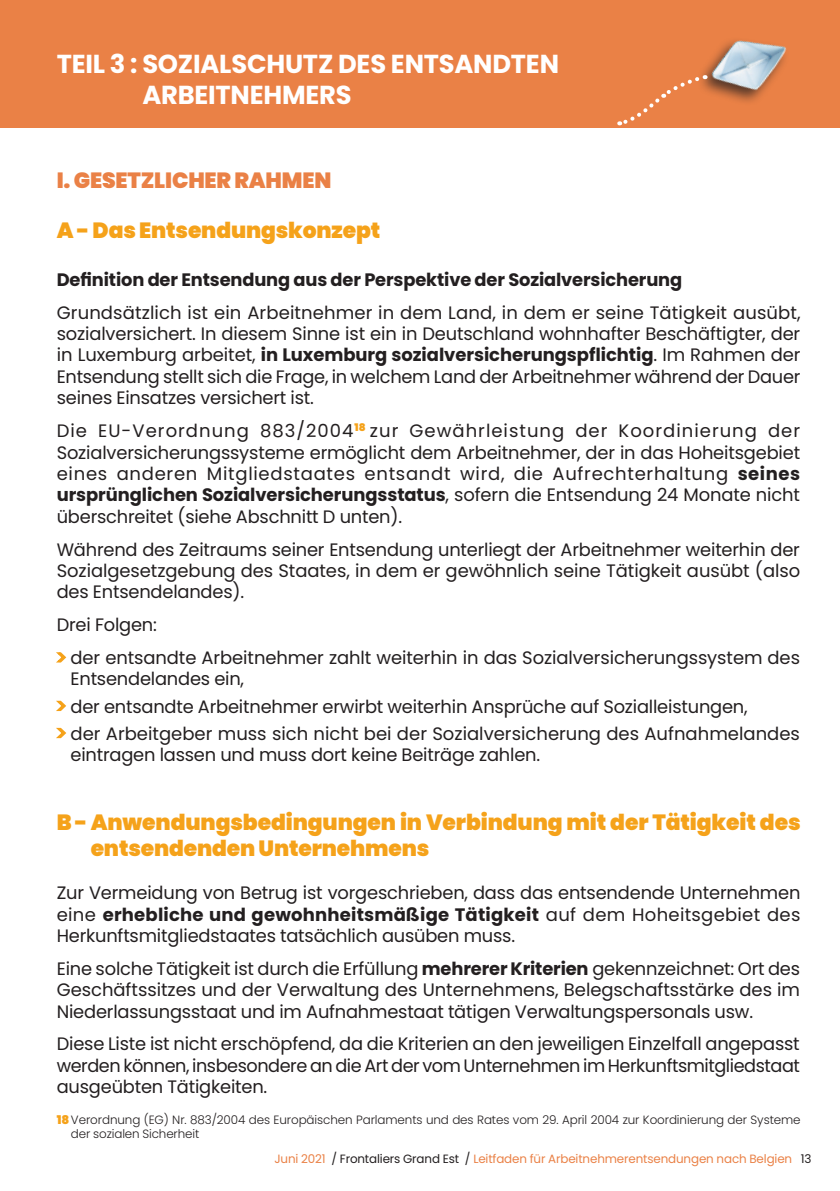
<style>
.page{position:relative;width:840px;height:1191px;background:#fff}
.page>*{position:absolute;margin:0;border:0;box-sizing:border-box;transform-origin:0 0}
.t1{font:700 26px/31.2px "Poppins";letter-spacing:-.01em;color:#fff}
.t2{font:900 22px/26.2px "Poppins";letter-spacing:-.005em;color:#f5a21a}
.t3{font:900 22px "Poppins";letter-spacing:-.005em;color:#ea8146}
.t4{font:18px/21.4px "Poppins";letter-spacing:-.01em;color:#231f20;text-align:justify}
.t5{font:700 18px "Poppins";letter-spacing:-.01em;color:#231f20}
.t6{font:300 12px/14.4px "Poppins";letter-spacing:-.01em;color:#231f20}
.t7{font:12px "Poppins";letter-spacing:-.01em;color:#ea8146}
.s1{font-weight:700}
.s2{color:#f5a21a}
.s3{font-weight:900;color:#f5a21a}
.s4{color:#231f20}
</style>
<div class="page">
<div style="left:0;top:0;width:839px;height:127px;background:#ea8146"></div>
<div style="left:695px;top:37px;width:95px;height:69px;background:#231f20;opacity:.75"></div>
<img style="left:707px;top:37px;width:83px;height:69px">
<svg style="left:617px;top:74px;width:88px;height:52px"></svg>
<h1 class="t1" style="left:142px;top:48px;width:418px;text-indent:-85px">TEIL 3 : SOZIALSCHUTZ DES ENTSANDTEN<br>ARBEITNEHMERS</h1>
<p class="t3" style="left:57px;top:167px;width:276px">I. GESETZLICHER RAHMEN</p>
<p class="t2" style="left:57px;top:217px;width:325px">A - Das Entsendungskonzept</p>
<p class="t5" style="left:57px;top:269px;width:626px">Definition der Entsendung aus der Perspektive der Sozialversicherung</p>
<p class="t4" style="left:57px;top:302px;width:745px">Grundsätzlich ist ein Arbeitnehmer in dem Land, in dem er seine Tätigkeit ausübt, sozialversichert. In diesem Sinne ist ein in Deutschland wohnhafter Beschäftigter, der in Luxemburg arbeitet, <span class="s1">in Luxemburg sozialversicherungspflichtig</span>. Im Rahmen der Entsendung stellt sich die Frage, in welchem Land der Arbeitnehmer während der Dauer seines Einsatzes versichert ist.</p>
<p class="t4" style="left:57px;top:420px;width:744px">Die EU-Verordnung 883/2004<sup>18</sup> zur Gewährleistung der Koordinierung der Sozialversicherungssysteme ermöglicht dem Arbeitnehmer, der in das Hoheitsgebiet eines anderen Mitgliedstaates entsandt wird, die Aufrechterhaltung <span class="s1">seines ursprünglichen Sozialversicherungsstatus</span>, sofern die Entsendung 24 Monate nicht überschreitet (siehe Abschnitt D unten).</p>
<p class="t4" style="left:57px;top:538px;width:744px">Während des Zeitraums seiner Entsendung unterliegt der Arbeitnehmer weiterhin der Sozialgesetzgebung des Staates, in dem er gewöhnlich seine Tätigkeit ausübt (also des Entsendelandes).</p>
<p class="t4" style="left:57px;top:608px;width:744px;line-height:32.8px">Drei Folgen:<br><span class="s2">&gt;</span> der entsandte Arbeitnehmer zahlt weiterhin in das Sozialversicherungssystem des</p>
<p class="t4" style="left:57px;top:665px;width:744px;line-height:27px;text-align:left;text-indent:14px">Entsendelandes ein,<br><span class="s2">&gt;</span> der entsandte Arbeitnehmer erwirbt weiterhin Ansprüche auf Sozialleistungen,<br><span class="s2">&gt;</span> der Arbeitgeber muss sich nicht bei der Sozialversicherung des Aufnahmelandes</p>
<p class="t4" style="left:70px;top:744px;width:471px">eintragen lassen und muss dort keine Beiträge zahlen.</p>
<p class="t2" style="left:91px;top:809px;width:711px;text-indent:-34px">B - Anwendungsbedingungen in Verbindung mit der Tätigkeit des entsendenden Unternehmens</p>
<p class="t4" style="left:57px;top:882px;width:744px">Zur Vermeidung von Betrug ist vorgeschrieben, dass das entsendende Unternehmen eine <span class="s1">erhebliche und gewohnheitsmäßige Tätigkeit</span> auf dem Hoheitsgebiet des Herkunftsmitgliedstaates tatsächlich ausüben muss.</p>
<p class="t4" style="left:57px;top:957px;width:744px">Eine solche Tätigkeit ist durch die Erfüllung <span class="s1">mehrerer Kriterien</span> gekennzeichnet: Ort des Geschäftssitzes und der Verwaltung des Unternehmens, Belegschaftsstärke des im Niederlassungsstaat und im Aufnahmestaat tätigen Verwaltungspersonals usw.</p>
<p class="t4" style="left:57px;top:1033px;width:744px">Diese Liste ist nicht erschöpfend, da die Kriterien an den jeweiligen Einzelfall angepasst werden können, insbesondere an die Art der vom Unternehmen im Herkunftsmitgliedstaat ausgeübten Tätigkeiten.</p>
<p class="t6" style="left:71px;top:1112px;width:730px;text-indent:-14px"><span class="s3">18</span>Verordnung (EG) Nr. 883/2004 des Europäischen Parlaments und des Rates vom 29. April 2004 zur Koordinierung der Systeme der sozialen Sicherheit</p>
<p class="t7" style="left:274px;top:1151px;width:538px">Juni 2021 <span class="s4">/ Frontaliers Grand Est /</span> Leitfaden für Arbeitnehmerentsendungen nach Belgien <span class="s4">13</span></p>
</div>
